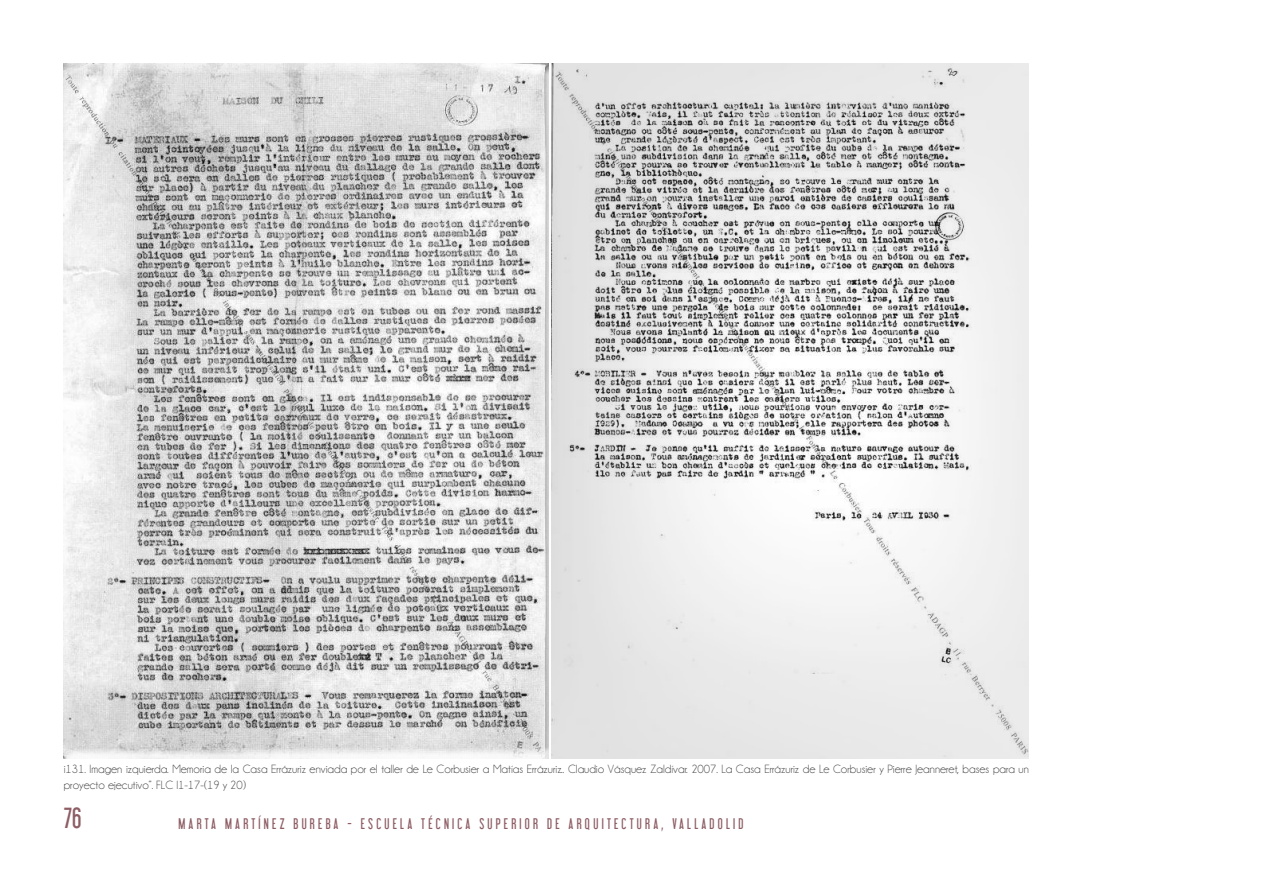
<style>
.page{position:relative;width:1263px;height:893px;background:#fff}
.page>*{position:absolute;margin:0;border:0;box-sizing:border-box;transform-origin:0 0}
.t1{font:25.5px "Libel Suit";color:#8d5d64}
.t2{font:13.5px "Libel Suit";letter-spacing:.24em;color:#8d5d64}
.PIE_DE_FOTO_O_TEXTO{font:12px/16.5px "Champagne&Limousines";color:#3e3e3f}
</style>
<div class="page">
<div style="left:62px;top:64px;width:488px;height:695px;background:#fff;opacity:.84"></div>
<div style="left:550px;top:62px;width:480px;height:697px;background:#231f20;opacity:.75"></div>
<p class="PIE_DE_FOTO_O_TEXTO" style="left:64px;top:761px;width:967px">i131. Imagen izquierda. Memoria de la Casa Errázuriz enviada por el taller de Le Corbusier a Matías Errázuriz.. Claudio Vásquez Zaldívar. 2007. La Casa Errázuriz de Le Corbusier y Pierre Jeanneret, bases para un proyecto ejecutivo”. FLC I1-17-(19 y 20)</p>
<h1 class="t1" style="left:64px;top:803px;width:19px">76</h1>
<p class="t2" style="left:179px;top:815px;width:566px">MARTA MARTÍNEZ BUREBA - ESCUELA TÉCNICA SUPERIOR DE ARQUITECTURA, VALLADOLID</p>
</div>
